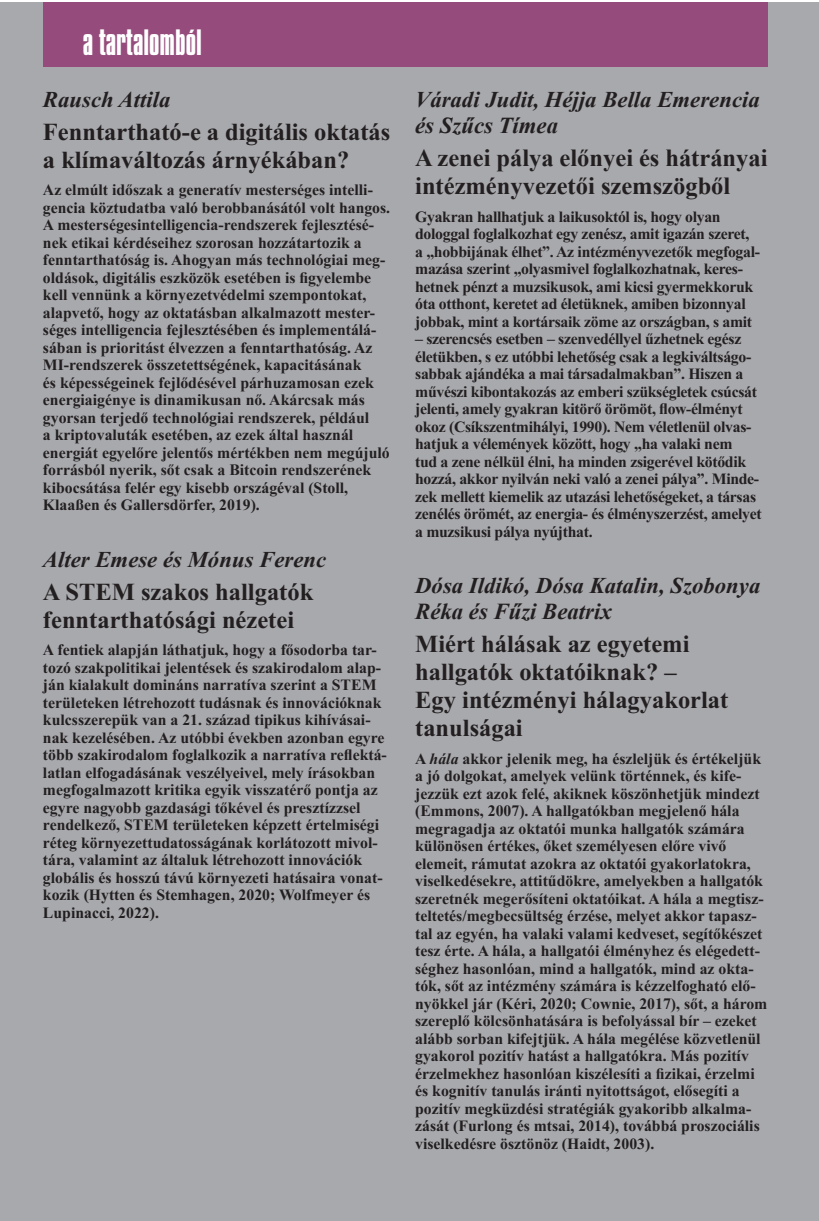
<style>
.page{position:relative;width:819px;height:1221px;background:#fff}
.page>*{position:absolute;margin:0;border:0;box-sizing:border-box;transform-origin:0 0}
.t1{font:31.5px "Compacta HU Normal";color:#fff}
.tart_cim{font:24.5px/28px "Times New Roman PS Bold MT2";color:#231f20}
.tart_cim-2{font:700 24.5px/28px "Times New Roman";color:#231f20}
.tart_szerzo{font:22.75px/26.2px "Times New Roman PS Bold Italic MT2";color:#231f20}
.tart_szoveg{font:15.75px/17.5px "Times New Roman PS Bold MT2";color:#231f20}
.tart_szoveg-2{font:700 15.75px/17.5px "Times New Roman";letter-spacing:-.02em;color:#231f20}
.tart_szoveg-3{font:15.75px/17.5px "Times New Roman PS Bold MT2";letter-spacing:-.02em;color:#231f20}
.s1{font-family:"Times New Roman";font-weight:700}
.s2{font-family:"Times New Roman";font-weight:700;font-style:italic}
.s3{font-family:"Times New Roman PS Bold MT2";font-weight:400}
.s4{font-family:"Times New Roman PS Bold Italic MT2"}
</style>
<div class="page">
<div style="left:0;top:2px;width:819px;height:1218px;background:#a8a9ad"></div>
<div style="left:43px;top:2px;width:724px;height:65px;background:#954c7c"></div>
<p class="t1" style="left:83px;top:24px;width:121px">a tartalomból</p>
<p class="tart_szerzo" style="left:43px;top:85px;width:129px">Rausch Attila</p>
<p class="tart_cim" style="left:43px;top:117px;width:349px">Fenntartható-e a digitális oktatás a klímaváltozás árnyékában?</p>
<p class="tart_szoveg" style="left:43px;top:181px;width:349px"><span class="s1">Az elmúlt időszak a generatív mesterséges intelli&shy;</span>gencia köztudatba való berobbanásától volt hangos.<br>A mesterségesintelligencia-rendszerek fejlesztésé&shy;nek etikai kérdéseihez szorosan hozzátartozik a fenntarthatóság is. Ahogyan más technológiai meg&shy;<span class="s1">oldások, digitális eszközök esetében is figyelembe </span>kell vennünk a környezetvédelmi szempontokat, <span class="s1">alapvető, hogy az oktatásban alkalmazott mester&shy;</span>séges intelligencia fejlesztésében és implementálá&shy;sában is prioritást élvezzen a fenntarthatóság. Az MI-rendszerek összetettségének, kapacitásának<br><span class="s1">és képességeinek fejlődésével párhuzamosan ezek energiaigénye is dinamikusan nő. Akárcsak más gyorsan terjedő technológiai rendszerek, például<br></span>a kriptovaluták esetében, az ezek által használ <span class="s1">energiát egyelőre jelentős mértékben nem megújuló forrásból nyerik, sőt csak a Bitcoin rendszerének </span>kibocsátása felér egy kisebb országéval (Stoll, Klaaßen és Gallersdörfer, 2019).</p>
<p class="tart_szerzo" style="left:43px;top:545px;width:285px">Alter Emese és Mónus Ferenc</p>
<p class="tart_cim" style="left:43px;top:576px;width:272px">A STEM szakos hallgatók fenntarthatósági nézetei</p>
<p class="tart_szoveg" style="left:43px;top:640px;width:345px"><span class="s1">A fentiek alapján láthatjuk, hogy a fősodorba tar&shy;</span>tozó szakpolitikai jelentések és szakirodalom alap&shy;ján kialakult domináns narratíva szerint a STEM területeken létrehozott tudásnak és innovációknak kulcsszerepük van a 21. század tipikus kihívásai&shy;nak kezelésében. Az utóbbi években azonban egyre <span class="s1">több szakirodalom foglalkozik a narratíva reflektá&shy;</span>latlan elfogadásának veszélyeivel, mely írásokban <span class="s1">megfogalmazott kritika egyik visszatérő pontja az egyre nagyobb gazdasági tőkével és presztízzsel rendelkező, STEM területeken képzett értelmiségi </span>réteg környezettudatosságának korlátozott mivol&shy;tára, valamint az általuk létrehozott innovációk globális és hosszú távú környezeti hatásaira vonat&shy;kozik (Hytten és Stemhagen, 2020; Wolfmeyer és Lupinacci, 2022).</p>
<p class="tart_szerzo" style="left:415px;top:85px;width:346px">Váradi Judit, Héjja Bella Emerencia <span class="s2">és Szűcs Tímea</span></p>
<p class="tart_cim-2" style="left:415px;top:143px;width:354px">A zenei pálya előnyei és hátrányai intézményvezetői szemszögből</p>
<p class="tart_szoveg-3" style="left:415px;top:207px;width:346px">Gyakran hallhatjuk a laikusoktól is, hogy olyan dologgal foglalkozhat egy zenész, amit igazán szeret, <span class="s1">a „hobbijának élhet”. Az intézményvezetők megfogal&shy;</span>mazása szerint „olyasmivel foglalkozhatnak, keres&shy;hetnek pénzt a muzsikusok, ami kicsi gyermekkoruk óta otthont, keretet ad életüknek, amiben bizonnyal jobbak, mint a kortársaik zöme az országban, s amit</p>
<p class="tart_szoveg-2" style="left:415px;top:329px;width:348px">– szerencsés esetben – szenvedéllyel űzhetnek egész életükben, s ez utóbbi lehetőség csak a legkiváltságo&shy;<span class="s3">sabbak ajándéka a mai társadalmakban”. Hiszen a </span>művészi kibontakozás az emberi szükségletek csúcsát jelenti, amely gyakran kitörő örömöt, flow-élményt <span class="s3">okoz (Csíkszentmihályi, 1990). Nem véletlenül olvas&shy;hatjuk a vélemények között, hogy „ha valaki nem<br></span>tud a zene nélkül élni, ha minden zsigerével kötődik <span class="s3">hozzá, akkor nyilván neki való a zenei pálya”. Minde&shy;</span>zek mellett kiemelik az utazási lehetőségeket, a társas <span class="s3">zenélés örömét, az energia- és élményszerzést, amelyet a muzsikusi pálya nyújthat.</span></p>
<p class="tart_szerzo" style="left:415px;top:571px;width:347px">Dósa Ildikó, Dósa Katalin, Szobonya<br><span class="s2">Réka és Fűzi Beatrix</span></p>
<p class="tart_cim" style="left:415px;top:629px;width:315px">Miért hálásak az egyetemi hallgatók oktatóiknak? –<br>Egy intézményi hálagyakorlat tanulságai</p>
<p class="tart_szoveg" style="left:415px;top:749px;width:354px">A <span class="s4">hála</span> akkor jelenik meg, ha észleljük és értékeljük a jó dolgokat, amelyek velünk történnek, és kife&shy;jezzük ezt azok felé, akiknek köszönhetjük mindezt <span class="s1">(Emmons, 2007). A hallgatókban megjelenő hála </span>megragadja az oktatói munka hallgatók számára <span class="s1">különösen értékes, őket személyesen előre vivő </span>elemeit, rámutat azokra az oktatói gyakorlatokra, <span class="s1">viselkedésekre, attitűdökre, amelyekben a hallgatók szeretnék megerősíteni oktatóikat. A hála a megtisz&shy;</span>teltetés/megbecsültség érzése, melyet akkor tapasz&shy;<span class="s1">tal az egyén, ha valaki valami kedveset, segítőkészet </span>tesz érte. A hála, a hallgatói élményhez és elégedett&shy;séghez hasonlóan, mind a hallgatók, mind az okta&shy;<span class="s1">tók, sőt az intézmény számára is kézzelfogható elő&shy;nyökkel jár (Kéri, 2020; Cownie, 2017), sőt, a három szereplő kölcsönhatására is befolyással bír – ezeket </span>alább sorban kifejtjük. A hála megélése közvetlenül gyakorol pozitív hatást a hallgatókra. Más pozitív <span class="s1">érzelmekhez hasonlóan kiszélesíti a fizikai, érzelmi és kognitív tanulás iránti nyitottságot, elősegíti a </span>pozitív megküzdési stratégiák gyakoribb alkalma&shy;zását (Furlong és mtsai, 2014), továbbá proszociális viselkedésre ösztönöz (Haidt, 2003).</p>
</div>
